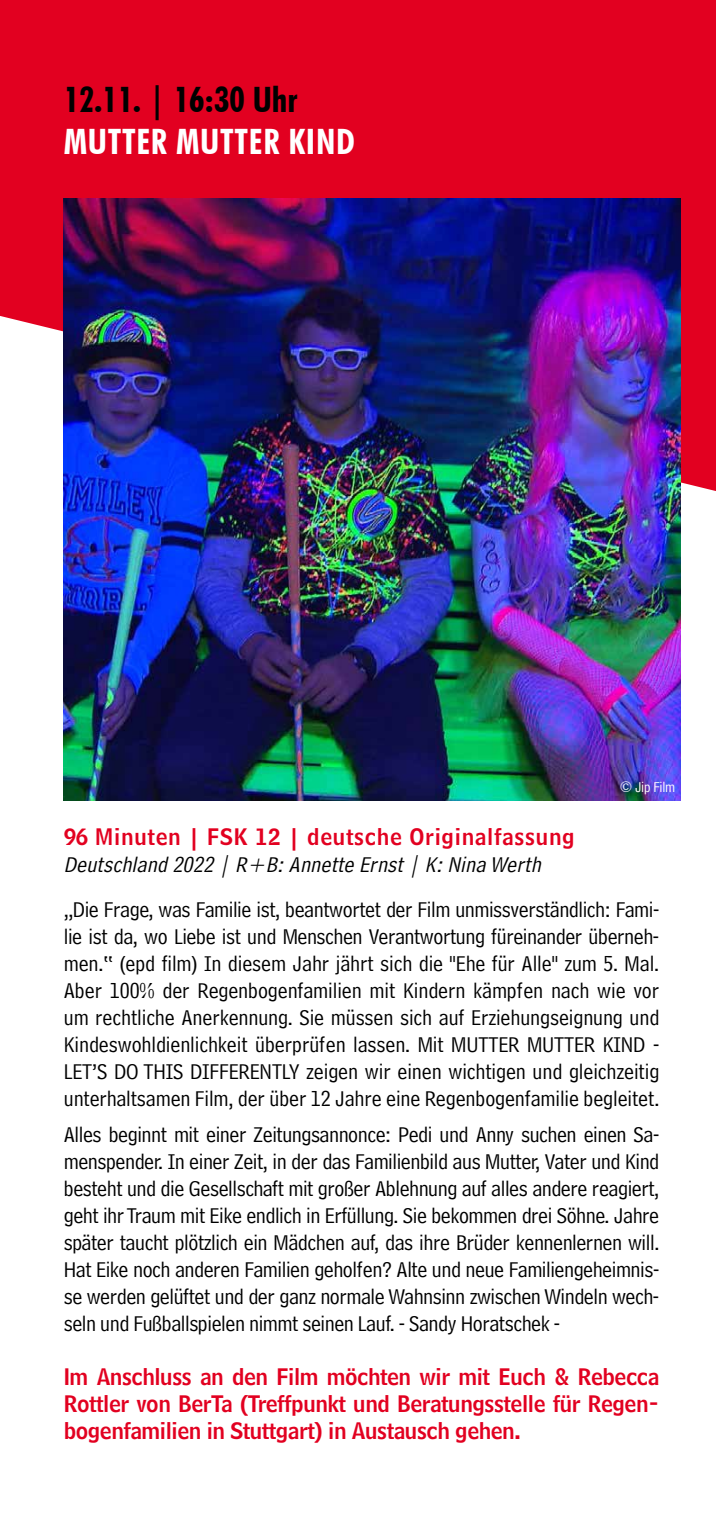
<style>
.page{position:relative;width:716px;height:1531px;background:#fff}
.page>*{position:absolute;margin:0;border:0;box-sizing:border-box;transform-origin:0 0}
.t1{font:700 condensed 35px "Futura BT";letter-spacing:.02em;color:#fff}
.t2{font:700 condensed 35px "Futura BT";color:#000}
.t3{font:22.5px/27px "Bell Centennial Std Address";letter-spacing:-.01em;color:#000;text-align:justify}
.t4{font:22.5px/27px "Bell Centennial Std Name Num";letter-spacing:-.02em;color:#e20020;text-align:justify}
.t5{font:italic 22.5px "Bell Centennial Std Address";color:#000}
.t6{font:22.5px "Bell Centennial Std Name Num";letter-spacing:.03em;color:#e20020}
.t7{font:15px "Bell Centennial Std Address";letter-spacing:-.02em;color:#fff}
</style>
<div class="page">
<svg style="left:0;top:0;width:716px;height:669px;background:#e52641"></svg>
<img style="left:64px;top:198px;width:616px;height:603px">
<h1 class="t2" style="left:64px;top:78px;width:235px">12.11. | 16:30 Uhr</h1>
<h1 class="t1" style="left:64px;top:120px;width:293px">MUTTER MUTTER KIND</h1>
<p class="t7" style="left:620px;top:778px;width:57px">© Jip Film</p>
<p class="t6" style="left:64px;top:822px;width:512px">96 Minuten | FSK 12 | deutsche Originalfassung</p>
<p class="t5" style="left:64px;top:851px;width:484px">Deutschland 2022 | R+B:Annette Ernst| K:Nina Werth</p>
<p class="t3" style="left:64px;top:896px;width:597px">„Die Frage, was Familie ist, beantwortet der Film unmissverständlich: Fami&shy;lie ist da, wo Liebe ist und Menschen Verantwortung füreinander überneh&shy;men.“ (epd film) In diesem Jahr jährt sich die "Ehe für Alle" zum 5. Mal.<br>Aber 100% der Regenbogenfamilien mit Kindern kämpfen nach wie vor um rechtliche Anerkennung. Sie müssen sich auf Erziehungseignung und Kindeswohldienlichkeit überprüfen lassen. Mit MUTTER MUTTER KIND - LET’S DO THIS DIFFERENTLY zeigen wir einen wichtigen und gleichzeitig unterhaltsamen Film, der über 12 Jahre eine Regenbogenfamilie begleitet.</p>
<p class="t3" style="left:64px;top:1121px;width:597px">Alles beginnt mit einer Zeitungsannonce: Pedi und Anny suchen einen Sa&shy;menspender. In einer Zeit, in der das Familienbild aus Mutter, Vater und Kind besteht und die Gesellschaft mit großer Ablehnung auf alles andere reagiert, geht ihr Traum mit Eike endlich in Erfüllung. Sie bekommen drei Söhne. Jahre später taucht plötzlich ein Mädchen auf, das ihre Brüder kennenlernen will.<br>Hat Eike noch anderen Familien geholfen? Alte und neue Familiengeheimnis&shy;se werden gelüftet und der ganz normale Wahnsinn zwischen Windeln wech&shy;seln und Fußballspielen nimmt seinen Lauf. - Sandy Horatschek -</p>
<p class="t4" style="left:64px;top:1363px;width:597px">Im Anschluss an den Film möchten wir mit Euch &amp; Rebecca Rottler von BerTa (Treffpunkt und Beratungsstelle für Regen&shy;bogenfamilien in Stuttgart) in Austausch gehen.</p>
</div>
